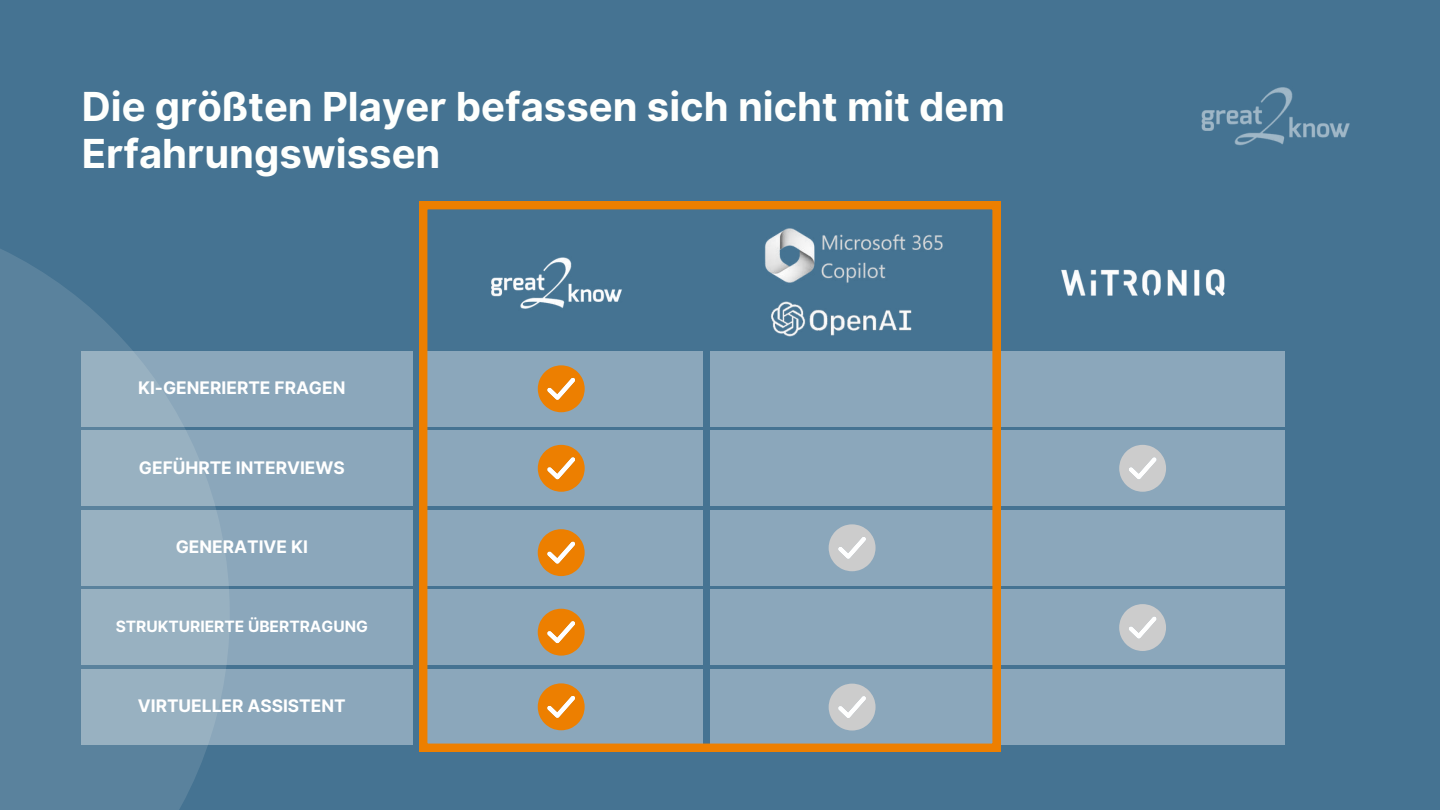
<style>
.page{position:relative;width:1440px;height:810px;background:#457392}
.page>*{position:absolute;margin:0;border:0;box-sizing:border-box;transform-origin:0 0}
.t1{font:700 40px/47.2px "Inter";color:#fefffd}
.t2{font:700 17.3px "Inter";color:#fff}
.t3{font:700 15.6px "Inter";color:#fff}
</style>
<div class="page">
<svg style="left:0;top:249px;width:230px;height:561px;fill:#5a829d"></svg>
<img style="left:1201px;top:87px;width:149px;height:59px">
<div style="left:81px;top:351px;width:331px;height:75px;background:linear-gradient(to right,#95afc0,#87a4b9)"></div>
<div style="left:1001px;top:351px;width:284px;height:75px;background:#8ba7bb"></div>
<div style="left:81px;top:431px;width:331px;height:75px;background:linear-gradient(to right,#99b2c1,#87a4b9)"></div>
<div style="left:1001px;top:431px;width:284px;height:75px;background:#8ba7bb"></div>
<div style="left:81px;top:510px;width:331px;height:75px;background:linear-gradient(to right,#9ab3c2,#87a4b9)"></div>
<div style="left:1001px;top:510px;width:284px;height:75px;background:#8ba7bb"></div>
<div style="left:81px;top:590px;width:331px;height:75px;background:linear-gradient(to right,#9bb3c2,#87a4b9)"></div>
<div style="left:1001px;top:590px;width:284px;height:75px;background:#8ba7bb"></div>
<div style="left:81px;top:669px;width:331px;height:75px;background:linear-gradient(to right,#9ab2c2,#87a4b9)"></div>
<div style="left:1001px;top:669px;width:284px;height:75px;background:#8ba7bb"></div>
<img style="left:1061px;top:269px;width:164px;height:27px">
<svg style="left:419px;top:201px;width:581px;height:551px"></svg>
<svg style="left:538px;top:683px;width:47px;height:47px;background:#d8913d"></svg>
<img style="left:491px;top:252px;width:140px;height:61px">
<svg style="left:829px;top:524px;width:47px;height:47px;background:#c1c7cc"></svg>
<svg style="left:829px;top:684px;width:47px;height:47px;background:#c1c7cc"></svg>
<svg style="left:1119px;top:445px;width:47px;height:47px"></svg>
<svg style="left:1119px;top:604px;width:47px;height:47px"></svg>
<img style="left:761px;top:201px;width:182px;height:44px">
<img style="left:743px;top:245px;width:200px;height:149px">
<h1 class="t1" style="left:82px;top:83px;width:925px">Die größten Player befassen sich nicht mit dem<br>Erfahrungswissen</h1>
<p class="t2" style="left:138px;top:375px;width:209px">KI-GENERIERTE FRAGEN</p>
<p class="t2" style="left:139px;top:455px;width:207px">GEFÜHRTE INTERVIEWS</p>
<p class="t2" style="left:176px;top:534px;width:134px">GENERATIVE KI</p>
<p class="t3" style="left:116px;top:615px;width:254px">STRUKTURIERTE ÜBERTRAGUNG</p>
<p class="t2" style="left:138px;top:693px;width:209px">VIRTUELLER ASSISTENT</p>
</div>
